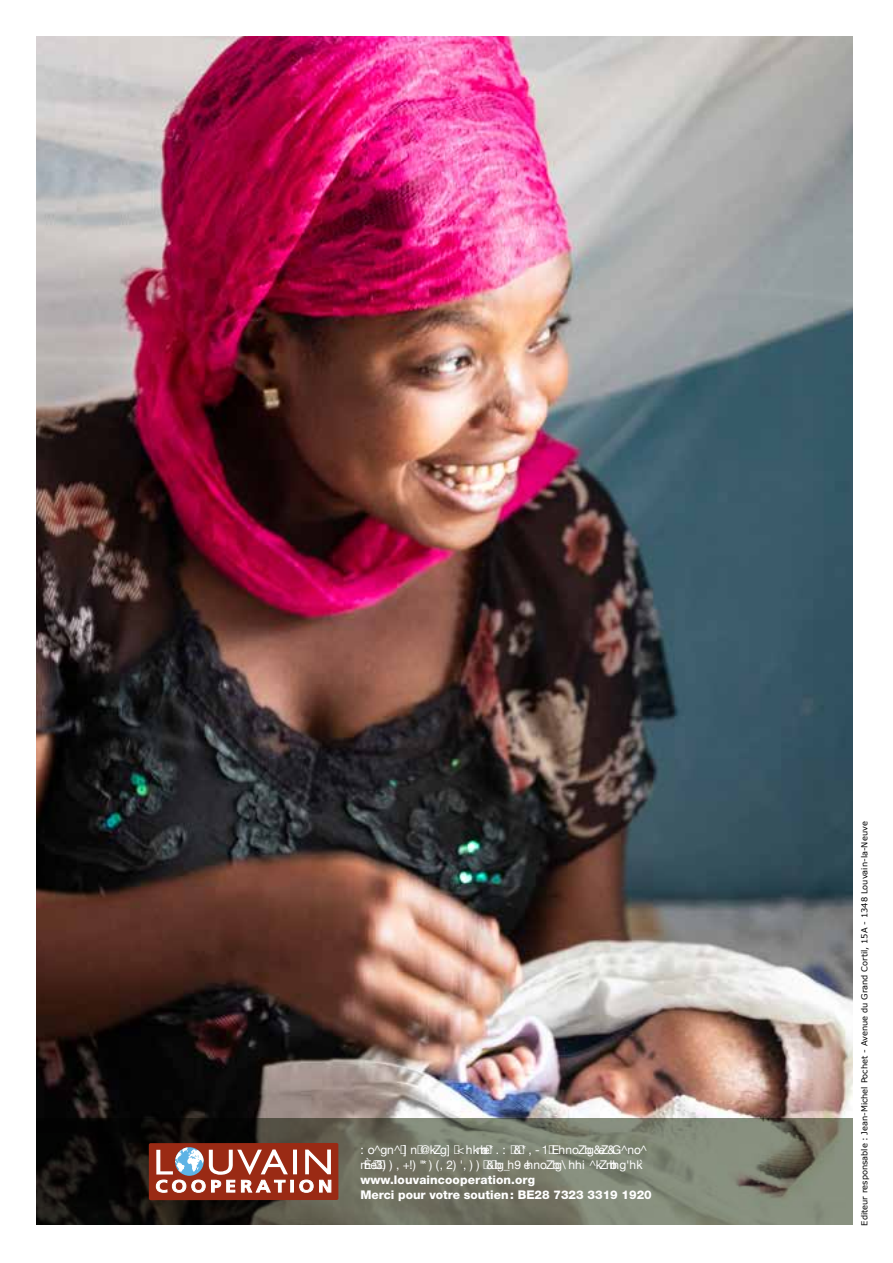
<style>
.page{position:relative;width:893px;height:1263px;background:#fff}
.page>*{position:absolute;margin:0;border:0;box-sizing:border-box;transform-origin:0 0}
.t1{font:12px/15px "Helvetica Neue";color:#fff}
.t2{font:800 12px/15px "Helvetica Neue";color:#fff}
.t3{font:12px "Helvetica Neue";letter-spacing:-.04em;color:#fff}
.t4{font:8.25px "Verdana";color:#000}
</style>
<div class="page">
<img style="left:36px;top:36px;width:817px;height:1082px">
<svg style="left:36px;top:1118px;width:817px;height:107px;background:#5f6154"></svg>
<div style="left:149px;top:1143px;width:189px;height:57px;background:#9a2a14;border-radius:2px"></div>
<hr style="left:293px;top:1149px;width:4px;height:25px;background:#fff">
<div style="left:290px;top:1180px;width:4px;height:12px;border:1px solid #fff"></div>
<svg style="left:299px;top:1149px;width:32px;height:44px"></svg>
<svg style="left:156px;top:1147px;width:137px;height:46px"></svg>
<h1 class="t1" style="left:360px;top:1143px;width:288px">A VENU E D U GRAND CORTIL 15 A -13 48 LOUVAIN-LA-NEUVE<br>TÉL :003 2(0)10/3 90.3 00 -INFO@LOUV</h1>
<h1 class="t3" style="left:546px;top:1156px;width:29px">AINCOOP</h1>
<h1 class="t3" style="left:589px;top:1156px;width:23px">ERATION.O</h1>
<h1 class="t3" style="left:636px;top:1156px;width:8px">RG</h1>
<h1 class="t2" style="left:360px;top:1172px;width:293px">www.louvaincooperation.org<br>Merci pour votre soutien: BE28 7323 3319 1920</h1>
<p class="t4" style="left:859px;top:1226px;width:406px;rotate:-90deg">Editeur responsable : Jean-Michel Pochet - Avenue du Grand Cortil, 15A - 1348 Louvain-la-Neuve</p>
</div>
